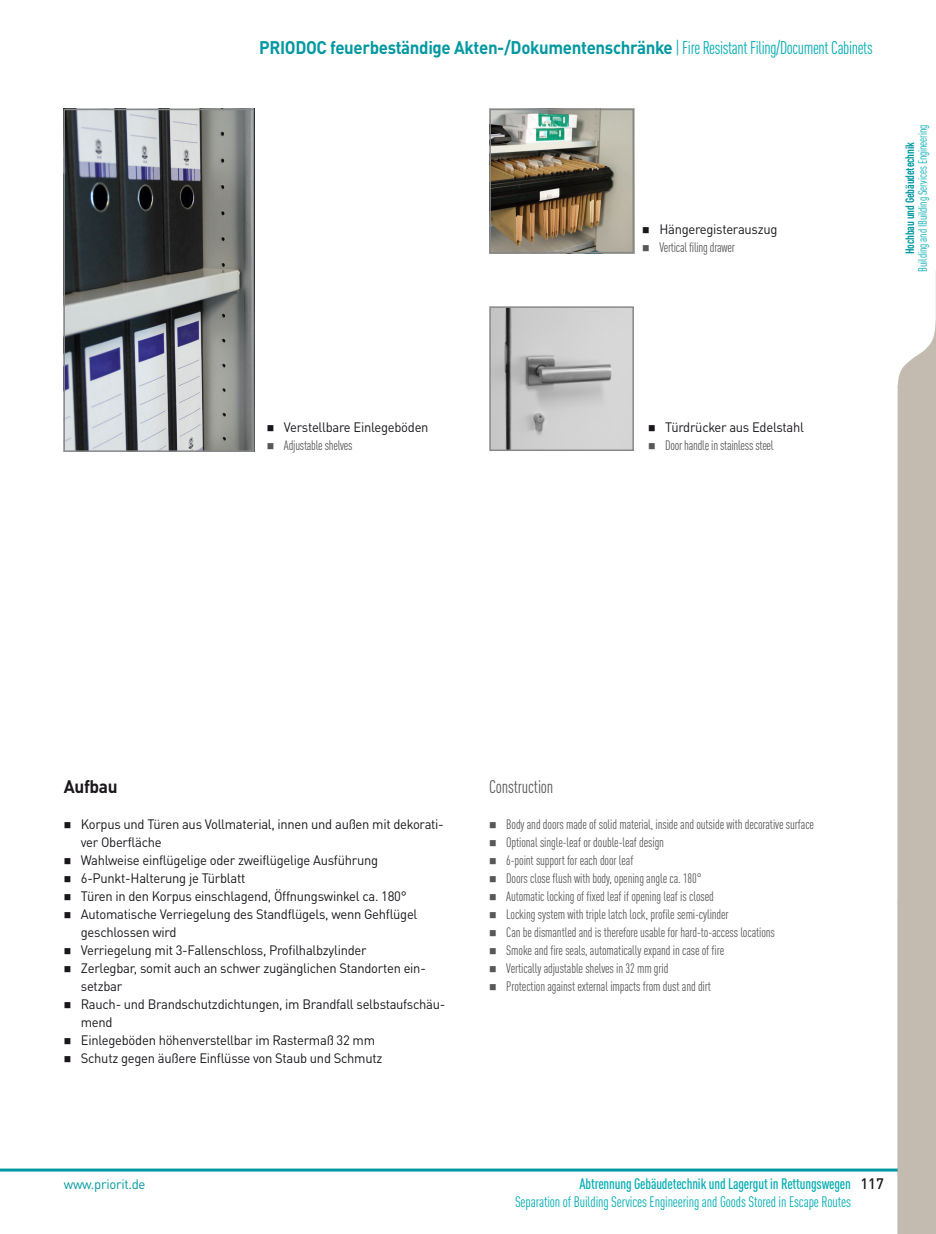
<style>
.page{position:relative;width:936px;height:1234px;background:#fff}
.page>*{position:absolute;margin:0;border:0;box-sizing:border-box;transform-origin:0 0}
.t1{font:700 18.15px "DINOT";letter-spacing:-.02em;color:#0098a1;scale:.93 1}
.t2{font:condensed 18px "DINOT";letter-spacing:-.01em;color:#58585a;scale:.96 1}
.t3{font:700 18px "DINOT";letter-spacing:-.02em;color:#1a171c;scale:.96 1}
.t4{font:condensed 15px "DINOT";letter-spacing:-.01em;color:#00acb3}
.t5{font:500 condensed 15px "DINOT";letter-spacing:-.01em;color:#00acb3}
.t6{font:13.5px/18px "DINOT";letter-spacing:-.02em;color:#1a171c;scale:.96 1}
.t7{font:condensed 13.5px/18px "DINOT";letter-spacing:-.01em;color:#58585a;scale:.96 1}
.t8{font:13.5px "DINOT";letter-spacing:-.02em;color:#0098a1}
.t9{font:condensed 12px "DINOT";letter-spacing:-.01em;color:#00acb3}
.t10{font:700 condensed 12px "DINOT";letter-spacing:-.01em;color:#0098a1}
.s1{font-weight:400;font-stretch:condensed;color:#00acb3}
.s2{font-stretch:normal;color:#1a171c}
</style>
<div class="page">
<hr style="left:0;top:1168px;width:935px;height:3px;background:#0098a1">
<img style="left:66px;top:112px;width:185px;height:337px">
<div style="left:63px;top:109px;width:191px;height:343px;border:2px solid #87888a"></div>
<img style="left:492px;top:309px;width:139px;height:139px">
<div style="left:489px;top:306px;width:145px;height:145px;border:2px solid #87888a"></div>
<img style="left:492px;top:112px;width:139px;height:138px">
<div style="left:489px;top:109px;width:145px;height:144px;border:2px solid #87888a"></div>
<div style="left:883px;top:783px;width:52px;height:450px;background:#fff"></div>
<svg style="left:897px;top:331px;width:38px;height:902px;background:#c5beb3"></svg>
<h1 class="t1" style="left:259px;top:36px;width:661px">PRIODOC feuerbeständige Akten-/Dokumentenschränke <span class="s1">| Fire Resistant Filing/Document Cabinets</span></h1>
<p class="t6" style="left:659px;top:220px;width:125px">Hängeregisterauszug</p>
<p class="t7" style="left:659px;top:238px;width:80px">Vertical filing drawer</p>
<p class="t9" style="left:915px;top:271px;width:148px;rotate:-90deg">Building and IBuilding Services Engineering</p>
<p class="t10" style="left:902px;top:254px;width:114px;rotate:-90deg">Hochbau und Gebäudetechnik</p>
<p class="t6" style="left:284px;top:418px;width:152px">Verstellbare Einlegeböden</p>
<p class="t7" style="left:284px;top:436px;width:73px">Adjustable shelves</p>
<p class="t6" style="left:665px;top:418px;width:146px">Türdrücker aus Edelstahl</p>
<p class="t7" style="left:665px;top:436px;width:114px">Door handle in stainless steel</p>
<h2 class="t3" style="left:64px;top:774px;width:58px">Aufbau</h2>
<p class="t6" style="left:81px;top:814px;width:381px">Korpus und Türen aus Vollmaterial, innen und außen mit dekorati&shy;ver Oberfläche<br>Wahlweise einflügelige oder zweiflügelige Ausführung 6-Punkt-Halterung je Türblatt<br>Türen in den Korpus einschlagend, Öffnungswinkel ca. 180° Automatische Verriegelung des Standflügels, wenn Gehflügel geschlossen wird<br>Verriegelung mit 3-Fallenschloss, Profilhalbzylinder<br>Zerlegbar, somit auch an schwer zugänglichen Standorten ein&shy;setzbar<br>Rauch- und Brandschutzdichtungen, im Brandfall selbstaufschäu&shy;mend<br>Einlegeböden höhenverstellbar im Rastermaß 32 mm<br>Schutz gegen äußere Einflüsse von Staub und Schmutz</p>
<p class="t7" style="left:506px;top:814px;width:322px">Body and doors made of solid material, inside and outside with decorative surface Optional single-leaf or double-leaf design<br>6-point support for each door leaf<br>Doors close flush with body, opening angle ca. 180°<br>Automatic locking of fixed leaf if opening leaf is closed<br>Locking system with triple latch lock, profile semi-cylinder<br>Can be dismantled and is therefore usable for hard-to-access locations<br>Smoke and fire seals, automatically expand in case of fire<br>Vertically adjustable shelves in 32 mm grid<br>Protection against external impacts from dust and dirt</p>
<h2 class="t2" style="left:489px;top:775px;width:68px">Construction</h2>
<p class="t8" style="left:64px;top:1175px;width:83px">www.priorit.de</p>
<p class="t5" style="left:579px;top:1174px;width:306px">Abtrennung Gebäudetechnik und Lagergut in Rettungswegen <span class="s2">117</span></p>
<p class="t4" style="left:515px;top:1192px;width:337px">Separation of Building Services Engineering and Goods Stored in Escape Routes</p>
</div>
